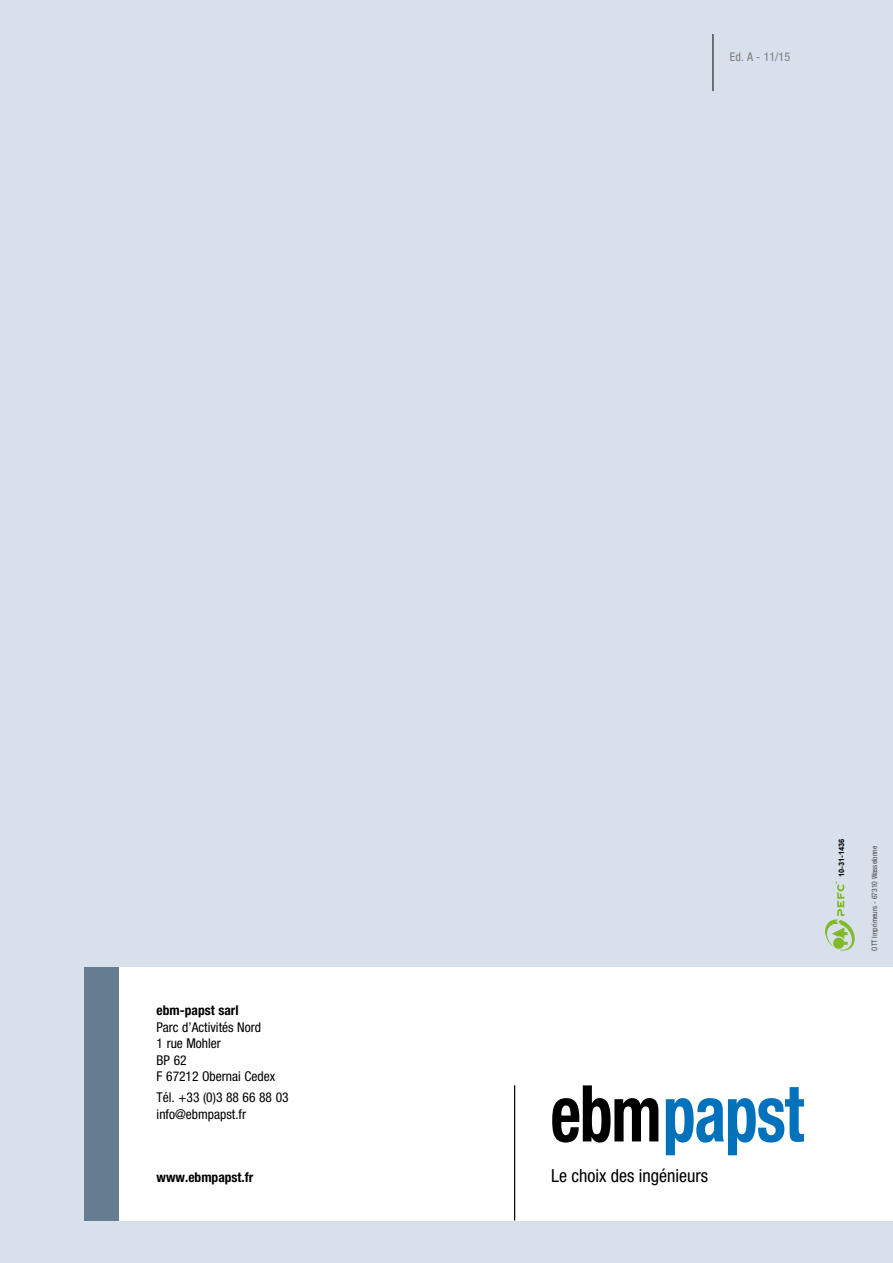
<style>
.page{position:relative;width:893px;height:1263px;background:#d8e0eb}
.page>*{position:absolute;margin:0;border:0;box-sizing:border-box;transform-origin:0 0}
.t1{font:condensed 18px "Helvetica Neue LT Std";color:#000}
.t2{font:condensed 13.5px/16.5px "Helvetica Neue";color:#000}
.t3{font:700 condensed 13.5px "Helvetica Neue";color:#000}
.t4{font:condensed 12px "Helvetica Neue";color:#7c7b7b}
.t5{font:condensed 7.5px "Helvetica Neue";color:#4a4a49}
.t6{font:700 7.5px "Arial";color:#000}
</style>
<div class="page">
<svg style="left:825px;top:881px;width:30px;height:70px"></svg>
<div style="left:118px;top:967px;width:775px;height:253px;background:#fff"></div>
<div style="left:84px;top:967px;width:34px;height:253px;background:#657d91"></div>
<svg style="left:552px;top:1085px;width:106px;height:57px"></svg>
<svg style="left:666px;top:1087px;width:138px;height:68px"></svg>
<hr style="left:514px;top:1085px;width:1px;height:135px;background:#000">
<hr style="left:713px;top:34px;width:1px;height:57px;background:#000">
<p class="t4" style="left:730px;top:50px;width:62px">Ed. A - 11/15</p>
<p class="t3" style="left:157px;top:1002px;width:83px">ebm-papst sarl</p>
<p class="t2" style="left:157px;top:1019px;width:120px">Parc d’Activités Nord<br>1 rue Mohler<br>BP 62<br>F 67212 Obernai Cedex</p>
<p class="t2" style="left:157px;top:1089px;width:133px">Tél. +33 (0)3 88 66 88 03 info@ebmpapst.fr</p>
<p class="t3" style="left:157px;top:1169px;width:98px">www.ebmpapst.fr</p>
<h1 class="t1" style="left:551px;top:1165px;width:158px">Le choix des ingénieurs</h1>
<p class="t6" style="left:837px;top:877px;width:40px;rotate:-90deg">10-31-1436</p>
<p class="t5" style="left:870px;top:951px;width:106px;rotate:-90deg">OTT Imprimeurs - 67310 Wasselonne</p>
</div>
